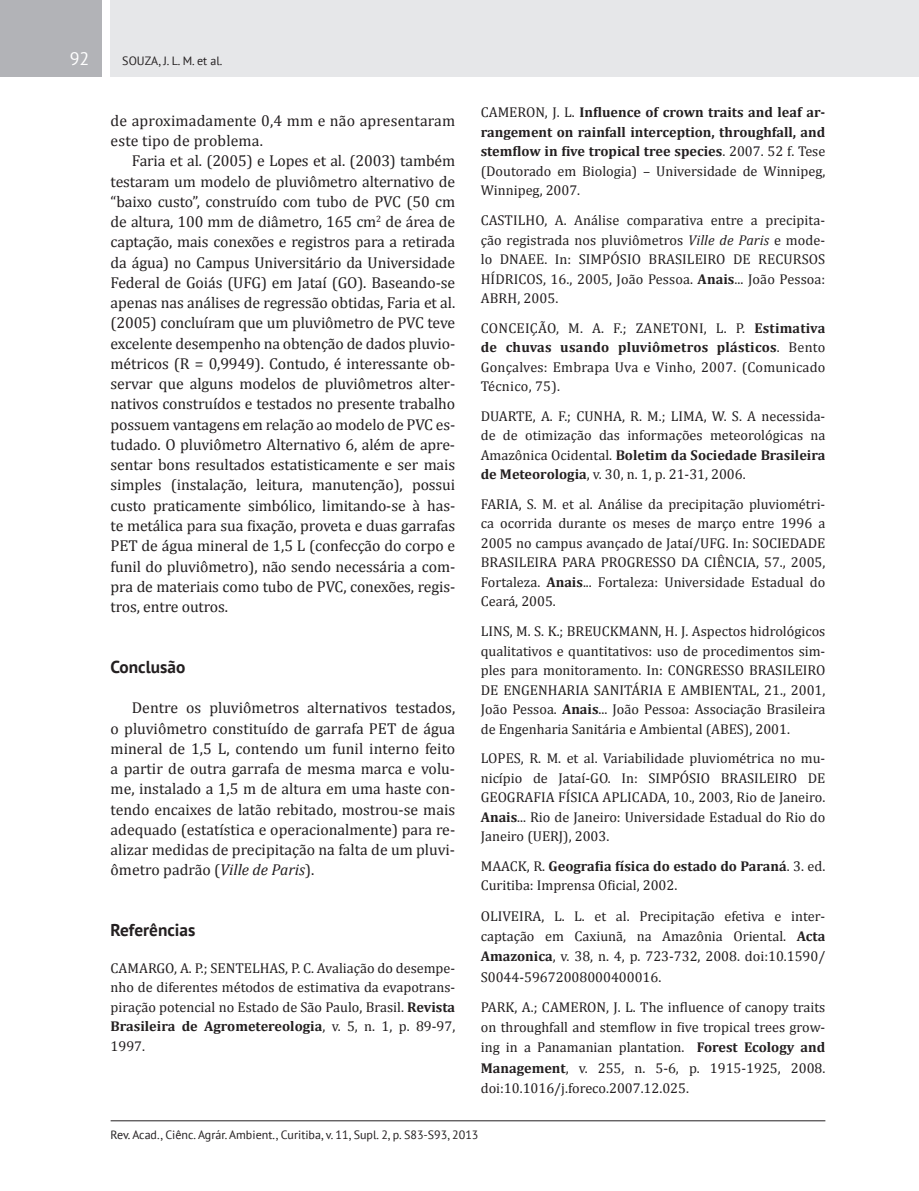
<style>
.page{position:relative;width:919px;height:1191px;background:#fff}
.page>*{position:absolute;margin:0;border:0;box-sizing:border-box;transform-origin:0 0}
.t1{font:18px "PT Sans";color:#fff}
.t2{font:700 17.25px "PT Sans";color:#231f20}
.t3{font:15.75px/20.2px "Cambria";color:#231f20;text-align:justify}
.t4{font:14.25px/19.5px "Cambria";color:#231f20;text-align:justify}
.t5{font:700 14.25px/19.5px "Cambria";color:#231f20;text-align:justify}
.t6{font:12px "PT Sans";color:#231f20}
.s1{font-style:italic}
.s2{font-weight:700}
.s3{font-weight:400}
</style>
<div class="page">
<div style="left:111px;top:0;width:807px;height:77px;background:#e6e7e9"></div>
<div style="left:0;top:0;width:102px;height:77px;background:#b2b3b7"></div>
<hr style="left:111px;top:1120px;width:714px;height:1px;background:#231f20">
<p class="t1" style="left:70px;top:47px;width:21px">92</p>
<p class="t6" style="left:122px;top:53px;width:102px">SOUZA, J. L. M. et al.</p>
<p class="t3" style="left:111px;top:110px;width:346px">de aproximadamente 0,4 mm e não apresentaram este tipo de problema.</p>
<p class="t3" style="left:111px;top:151px;width:346px;text-indent:21px">Faria et al. (2005) e Lopes et al. (2003) também testaram um modelo de pluviômetro alternativo de “baixo custo”, construído com tubo de PVC (50 cm de altura, 100 mm de diâmetro, 165 cm<sup>2</sup> de área de captação, mais conexões e registros para a retirada da água) no Campus Universitário da Universidade Federal de Goiás (UFG) em Jataí (GO). Baseando-se apenas nas análises de regressão obtidas, Faria et al. (2005) concluíram que um pluviômetro de PVC teve excelente desempenho na obtenção de dados pluvio&shy;métricos (R = 0,9949). Contudo, é interessante ob&shy;servar que alguns modelos de pluviômetros alter&shy;nativos construídos e testados no presente trabalho possuem vantagens em relação ao modelo de PVC es&shy;tudado. O pluviômetro Alternativo 6, além de apre&shy;sentar bons resultados estatisticamente e ser mais simples (instalação, leitura, manutenção), possui custo praticamente simbólico, limitando-se à has&shy;te metálica para sua fixação, proveta e duas garrafas PET de água mineral de 1,5 L (confecção do corpo e funil do pluviômetro), não sendo necessária a com&shy;pra de materiais como tubo de PVC, conexões, regis&shy;tros, entre outros.</p>
<p class="t2" style="left:111px;top:655px;width:76px">Conclusão</p>
<p class="t3" style="left:111px;top:697px;width:346px;text-indent:21px">Dentre os pluviômetros alternativos testados, o pluviômetro constituído de garrafa PET de água mineral de 1,5 L, contendo um funil interno feito a partir de outra garrafa de mesma marca e volu&shy;me, instalado a 1,5 m de altura em uma haste con&shy;tendo encaixes de latão rebitado, mostrou-se mais adequado (estatística e operacionalmente) para re&shy;alizar medidas de precipitação na falta de um pluvi&shy;ômetro padrão (<span class="s1">Ville de Paris</span>).</p>
<p class="t2" style="left:111px;top:918px;width:86px">Referências</p>
<p class="t4" style="left:111px;top:958px;width:346px">CAMARGO, A. P.; SENTELHAS, P. C. Avaliação do desempe&shy;nho de diferentes métodos de estimativa da evapotrans&shy;piração potencial no Estado de São Paulo, Brasil. <span class="s2">Revista Brasileira de Agrometereologia</span>, v. 5, n. 1, p. 89-97, 1997.</p>
<p class="t5" style="left:480px;top:102px;width:346px"><span class="s3">CAMERON, J. L.</span> Influence of crown traits and leaf ar&shy;rangement on rainfall interception, throughfall, and stemflow in five tropical tree species<span class="s3">. 2007. 52 f. Tese (Doutorado em Biologia) – Universidade de Winnipeg, Winnipeg, 2007.</span></p>
<p class="t4" style="left:480px;top:210px;width:346px">CASTILHO, A. Análise comparativa entre a precipita&shy;ção registrada nos pluviômetros <span class="s1">Ville de Paris</span> e mode&shy;lo DNAEE. In: SIMPÓSIO BRASILEIRO DE RECURSOS HÍDRICOS, 16., 2005, João Pessoa. <span class="s2">Anais</span>... João Pessoa:<br>ABRH, 2005.</p>
<p class="t4" style="left:480px;top:318px;width:346px">CONCEIÇÃO, M. A. F.; ZANETONI, L. P. <span class="s2">Estimativa de chuvas usando pluviômetros plásticos</span>. Bento Gonçalves: Embrapa Uva e Vinho, 2007. (Comunicado Técnico, 75).</p>
<p class="t4" style="left:480px;top:406px;width:346px">DUARTE, A. F.; CUNHA, R. M.; LIMA, W. S. A necessida&shy;de de otimização das informações meteorológicas na Amazônica Ocidental. <span class="s2">Boletim da Sociedade Brasileira de Meteorologia</span>, v. 30, n. 1, p. 21-31, 2006.</p>
<p class="t4" style="left:480px;top:494px;width:346px">FARIA, S. M. et al. Análise da precipitação pluviométri&shy;ca ocorrida durante os meses de março entre 1996 a 2005 no campus avançado de Jataí/UFG. In: SOCIEDADE BRASILEIRA PARA PROGRESSO DA CIÊNCIA, 57., 2005, Fortaleza. <span class="s2">Anais</span>... Fortaleza: Universidade Estadual do Ceará, 2005.</p>
<p class="t4" style="left:480px;top:621px;width:346px">LINS, M. S. K.; BREUCKMANN, H. J. Aspectos hidrológicos qualitativos e quantitativos: uso de procedimentos sim&shy;ples para monitoramento. In: CONGRESSO BRASILEIRO DE ENGENHARIA SANITÁRIA E AMBIENTAL, 21., 2001, João Pessoa. <span class="s2">Anais</span>... João Pessoa: Associação Brasileira de Engenharia Sanitária e Ambiental (ABES), 2001.</p>
<p class="t4" style="left:480px;top:748px;width:346px">LOPES, R. M. et al. Variabilidade pluviométrica no mu&shy;nicípio de Jataí-GO. In: SIMPÓSIO BRASILEIRO DE GEOGRAFIA FÍSICA APLICADA, 10., 2003, Rio de Janeiro.<br><span class="s2">Anais</span>... Rio de Janeiro: Universidade Estadual do Rio do Janeiro (UERJ), 2003.</p>
<p class="t4" style="left:480px;top:856px;width:346px">MAACK, R. <span class="s2">Geografia física do estado do Paraná</span>. 3. ed.<br>Curitiba: Imprensa Oficial, 2002.</p>
<p class="t4" style="left:480px;top:905px;width:346px;line-height:20.2px">OLIVEIRA, L. L. et al. Precipitação efetiva e inter&shy;captação em Caxiunã, na Amazônia Oriental. <span class="s2">Acta Amazonica</span>, v. 38, n. 4, p. 723-732, 2008. doi:10.1590/ S0044-59672008000400016.</p>
<p class="t4" style="left:480px;top:997px;width:346px;line-height:20.2px">PARK, A.; CAMERON, J. L. The influence of canopy traits on throughfall and stemflow in five tropical trees grow&shy;ing in a Panamanian plantation. <span class="s2">Forest Ecology and Management</span>, v. 255, n. 5-6, p. 1915-1925, 2008. doi:10.1016/j.foreco.2007.12.025.</p>
<p class="t6" style="left:111px;top:1126px;width:369px">Rev. Acad., Ciênc. Agrár. Ambient., Curitiba, v. 11, Supl. 2, p. S83-S93, 2013</p>
</div>
